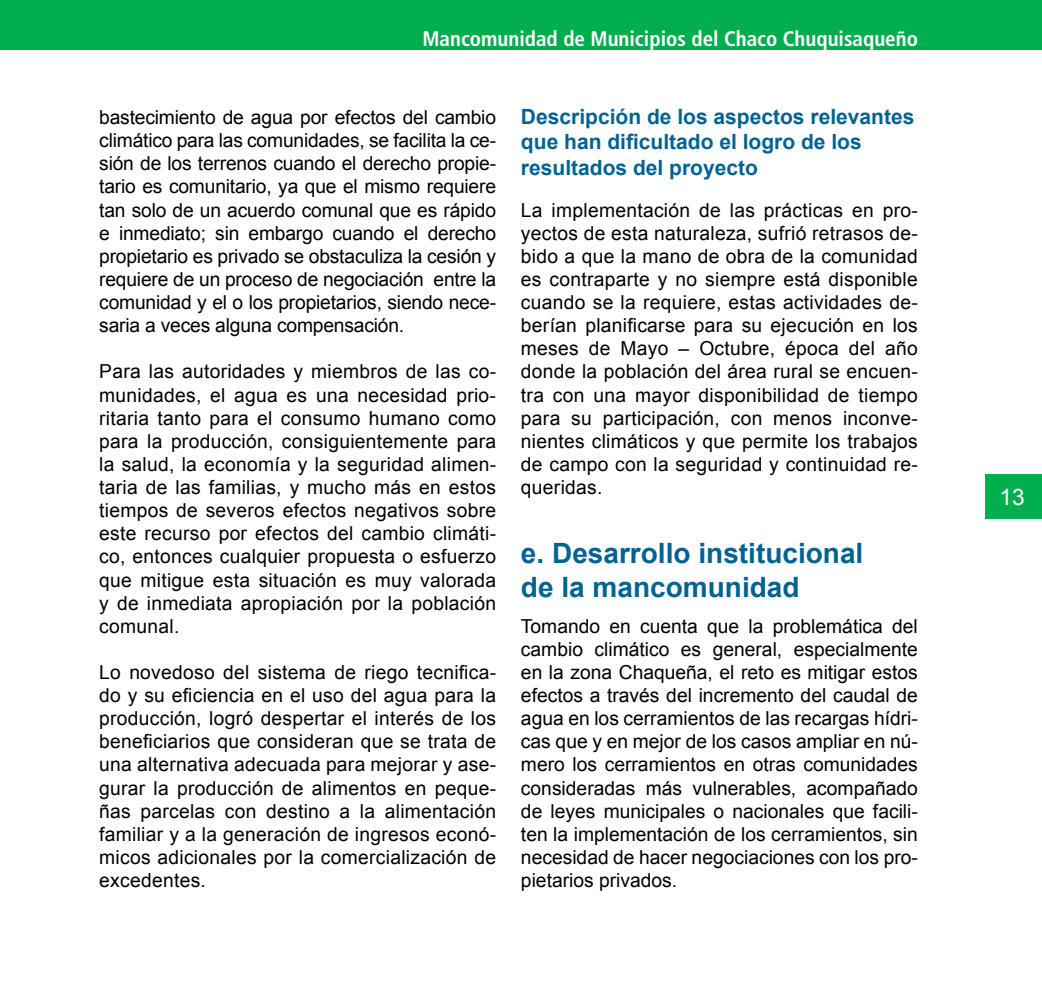
<style>
.page{position:relative;width:1042px;height:993px;background:#fff}
.page>*{position:absolute;margin:0;border:0;box-sizing:border-box;transform-origin:0 0}
.t1{font:700 28px/33.2px "Arial";color:#006393}
.t2{font:22.75px "Arial";color:#fff}
.t3{font:700 21px/25.2px "Arial";color:#006393}
.t4{font:700 condensed 21px "Frutiger LT Std";color:#fff}
.t5{font:19.25px/23.1px "Arial";letter-spacing:.015em;color:#000;text-align:justify}
</style>
<div class="page">
<div style="left:0;top:0;width:1042px;height:50px;background:#00ae4d"></div>
<div style="left:985px;top:474px;width:57px;height:44px;background:#00ae4d"></div>
<p class="t4" style="left:422px;top:26px;width:497px">Mancomunidad de Municipios del Chaco Chuquisaqueño</p>
<p class="t5" style="left:99px;top:106px;width:398px">bastecimiento de agua por efectos del cambio climático para las comunidades, se facilita la ce&shy;sión de los terrenos cuando el derecho propie&shy;tario es comunitario, ya que el mismo requiere tan solo de un acuerdo comunal que es rápido e inmediato; sin embargo cuando el derecho propietario es privado se obstaculiza la cesión y requiere de un proceso de negociación entre la comunidad y el o los propietarios, siendo nece&shy;saria a veces alguna compensación.</p>
<p class="t5" style="left:99px;top:360px;width:398px">Para las autoridades y miembros de las co&shy;munidades, el agua es una necesidad prio&shy;ritaria tanto para el consumo humano como para la producción, consiguientemente para la salud, la economía y la seguridad alimen&shy;taria de las familias, y mucho más en estos tiempos de severos efectos negativos sobre este recurso por efectos del cambio climáti&shy;co, entonces cualquier propuesta o esfuerzo que mitigue esta situación es muy valorada y de inmediata apropiación por la población comunal.</p>
<p class="t5" style="left:99px;top:660px;width:398px">Lo novedoso del sistema de riego tecnifica&shy;do y su eficiencia en el uso del agua para la producción, logró despertar el interés de los beneficiarios que consideran que se trata de una alternativa adecuada para mejorar y ase&shy;gurar la producción de alimentos en peque&shy;ñas parcelas con destino a la alimentación familiar y a la generación de ingresos econó&shy;micos adicionales por la comercialización de excedentes.</p>
<p class="t3" style="left:521px;top:104px;width:395px">Descripción de los aspectos relevantes que han dificultado el logro de los resultados del proyecto</p>
<p class="t5" style="left:521px;top:198px;width:398px">La implementación de las prácticas en pro&shy;yectos de esta naturaleza, sufrió retrasos de&shy;bido a que la mano de obra de la comunidad es contraparte y no siempre está disponible cuando se la requiere, estas actividades de&shy;berían planificarse para su ejecución en los meses de Mayo – Octubre, época del año donde la población del área rural se encuen&shy;tra con una mayor disponibilidad de tiempo para su participación, con menos inconve&shy;nientes climáticos y que permite los trabajos de campo con la seguridad y continuidad re&shy;queridas.</p>
<h1 class="t1" style="left:521px;top:537px;width:344px">e. Desarrollo institucional de la mancomunidad</h1>
<p class="t5" style="left:521px;top:614px;width:398px">Tomando en cuenta que la problemática del cambio climático es general, especialmente en la zona Chaqueña, el reto es mitigar estos efectos a través del incremento del caudal de agua en los cerramientos de las recargas hídri&shy;cas que y en mejor de los casos ampliar en nú&shy;mero los cerramientos en otras comunidades consideradas más vulnerables, acompañado de leyes municipales o nacionales que facili&shy;ten la implementación de los cerramientos, sin necesidad de hacer negociaciones con los pro&shy;pietarios privados.</p>
<p class="t2" style="left:999px;top:481px;width:27px">13</p>
</div>
